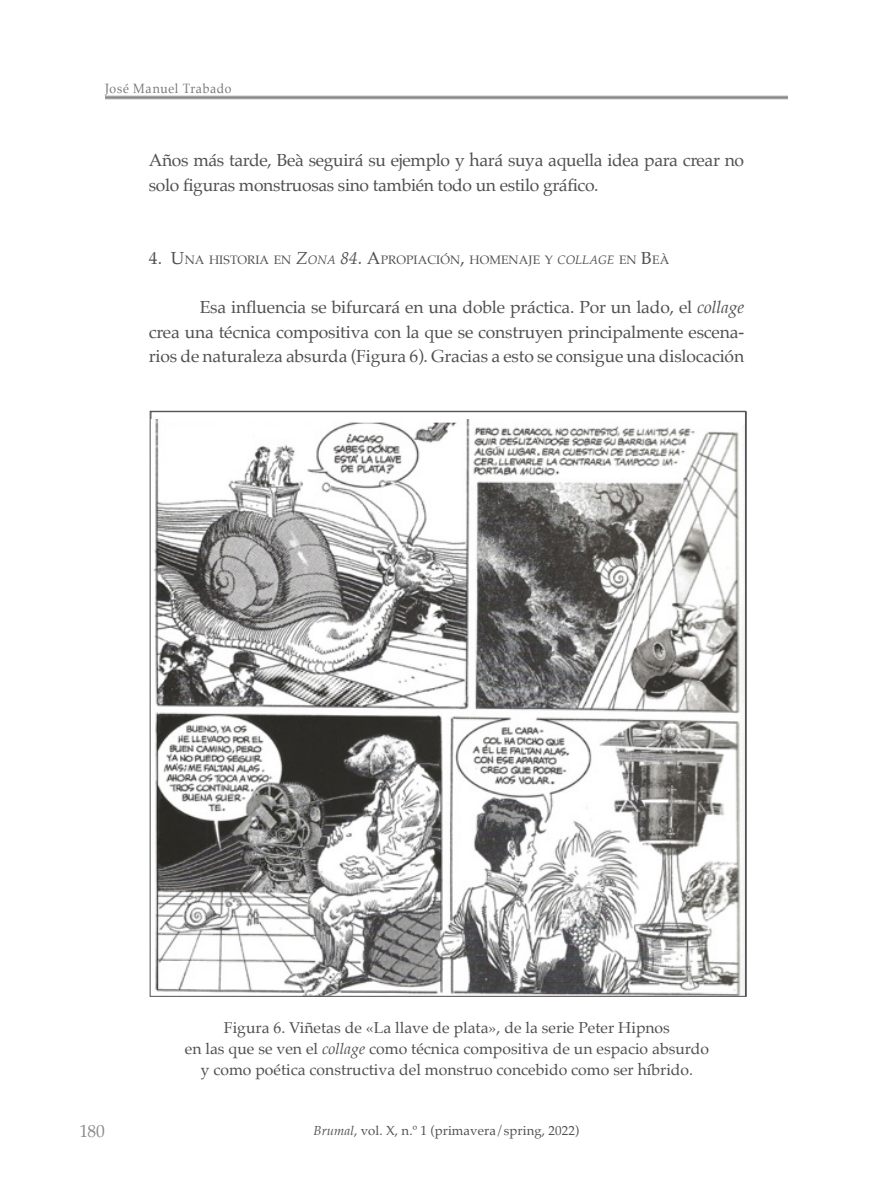
<style>
.page{position:relative;width:893px;height:1191px;background:#fff}
.page>*{position:absolute;margin:0;border:0;box-sizing:border-box;transform-origin:0 0}
.txt_gral_español{font:17.5px/24.5px "Palatino";letter-spacing:-.02em;color:#505052}
.t1{font:17.5px "Palatino";color:#8b8d90}
.t2{font:15.75px/21px "Palatino";color:#505052;text-align:center}
.t3{font:13.47px "Palatino";letter-spacing:.05em;color:#76787b;scale:.91 1}
.t4{font:13.12px "Palatino";letter-spacing:.005em;color:#505052}
.txt_gral_español-2{font:12.25px "Palatino";letter-spacing:.005em;color:#505052}
.s1{font-size:17.5px}
.s2{font-style:italic;font-size:17.5px}
.s3{font-style:italic}
</style>
<div class="page">
<hr style="left:105px;top:96px;width:683px;height:1px;background:#848689">
<hr style="left:105px;top:97px;width:683px;height:1px;background:#848689">
<hr style="left:105px;top:98px;width:683px;height:1px;background:#848689">
<img style="left:153px;top:420px;width:591px;height:574px">
<p class="t3" style="left:105px;top:77px;width:141px">José Manuel Trabado</p>
<p class="txt_gral_español" style="left:149px;top:148px;width:597px">Años más tarde, Beà seguirá su ejemplo y hará suya aquella idea para crear no solo figuras monstruosas sino también todo un estilo gráfico.</p>
<p class="txt_gral_español-2" style="left:149px;top:250px;width:522px"><span class="s1">4. U</span>NA HISTORIA EN <span class="s2">Z</span><span class="s3">ONA</span> <span class="s2">84.</span> <span class="s1">A</span>PROPIACIÓN<span class="s1">,</span> HOMENAJE Y <span class="s3">COLLAGE</span> EN <span class="s1">B</span>EÀ</p>
<p class="txt_gral_español" style="left:149px;top:295px;width:597px;text-align:justify;text-indent:51px">Esa influencia se bifurcará en una doble práctica. Por un lado, el <span class="s3">collage </span>crea una técnica compositiva con la que se construyen principalmente escena&shy;rios de naturaleza absurda (Figura 6). Gracias a esto se consigue una dislocación</p>
<p class="t2" style="left:185px;top:1016px;width:526px">Figura 6. Viñetas de «La llave de plata», de la serie Peter Hipnos<br>en las que se ven el <span class="s3">collage</span> como técnica compositiva de un espacio absurdo y como poética constructiva del monstruo concebido como ser híbrido.</p>
<p class="t1" style="left:79px;top:1116px;width:27px">180</p>
<p class="t4" style="left:314px;top:1119px;width:267px"><span class="s3">Brumal</span>, vol. X, n.º 1 (primavera/spring, 2022)</p>
</div>
